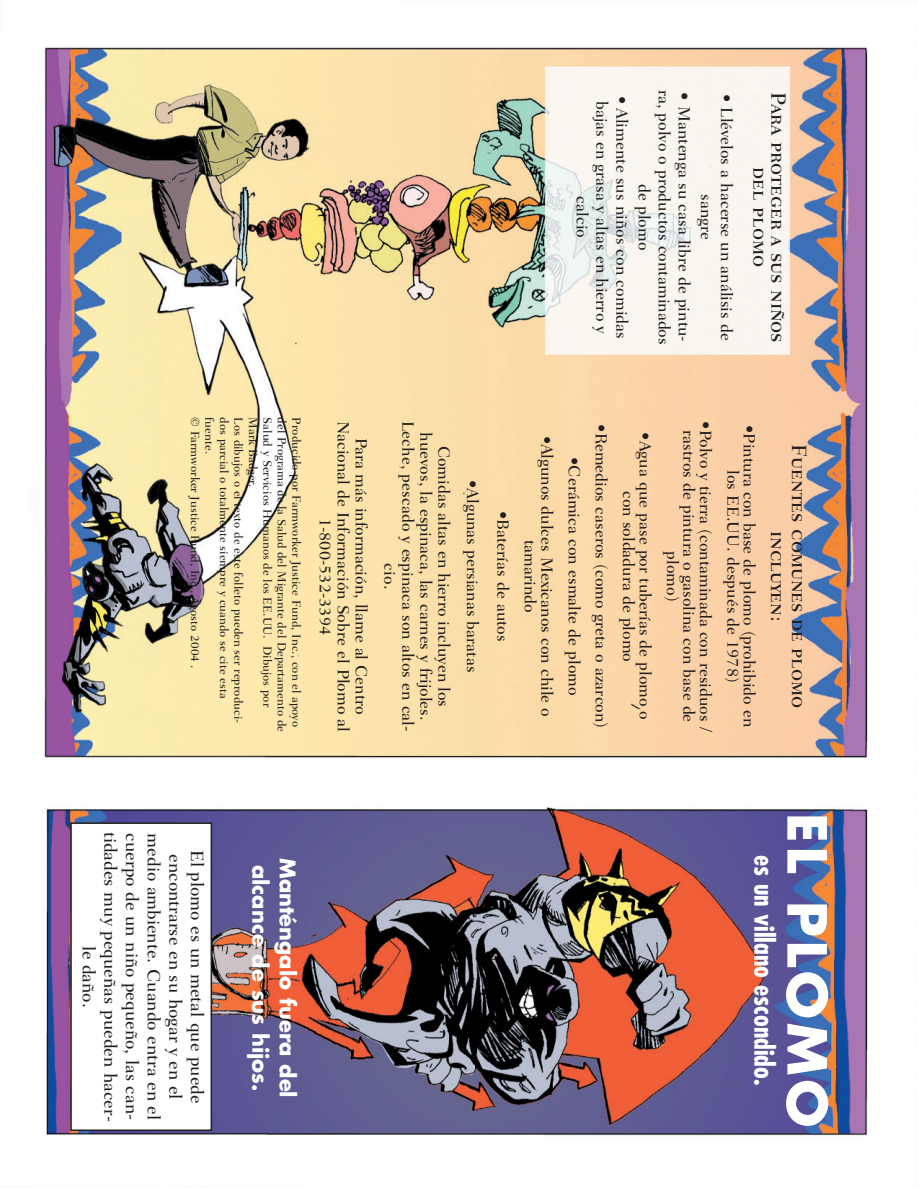
<style>
.page{position:relative;width:918px;height:1188px;background:#fff}
.page>*{position:absolute;margin:0;border:0;box-sizing:border-box;transform-origin:0 0}
.t1{font:700 52.5px "Futura";letter-spacing:.07em;color:#fff}
.t2{font:700 condensed 27px "Futura";color:#fff}
.t3{font:21px/18px "Fairfield LH Medium SC";color:#231f20;text-align:center}
.t4{font:700 21px "Futura";color:#fff}
.t5{font:500 18px/21.8px "Fairfield LH";color:#231f20}
.t6{font:500 16.5px/16.5px "Fairfield LH";color:#231f20;text-align:center}
.t7{font:500 12px "Fairfield LH";color:#231f20}
</style>
<div class="page">
<img style="left:44px;top:46px;width:824px;height:1090px">
<div style="left:71px;top:823px;width:140px;height:307px;background:#fff"></div>
<div style="left:70px;top:822px;width:142px;height:309px;border:2px solid #231f20"></div>
<p class="t6" style="left:671px;top:90px;width:257px;rotate:90deg">ra, polvo o productos contaminados</p>
<p class="t6" style="left:691px;top:92px;width:251px;rotate:90deg">• Mantenga su casa libre de pintu-</p>
<p class="t6" style="left:735px;top:94px;width:248px;line-height:19.8px;rotate:90deg">• Llévelos a hacerse un análisis de sangre</p>
<p class="t6" style="left:630px;top:96px;width:244px;line-height:19.8px;rotate:90deg">• Alimente sus niños con comidas bajas en grasa y altas en hierro y calcio</p>
<p class="t6" style="left:651px;top:184px;width:68px;rotate:90deg">de plomo</p>
<p class="t3" style="left:788px;top:92px;width:252px;rotate:90deg">Para proteger a sus niños del plomo</p>
<p class="t7" style="left:200px;top:417px;width:253px;rotate:90deg">© Farmworker Justice Fund, Inc., Agosto 2004 .</p>
<p class="t7" style="left:215px;top:417px;width:38px;rotate:90deg">fuente.</p>
<p class="t7" style="left:229px;top:417px;width:283px;rotate:90deg">dos parcial o totalmente siempre y cuando se cite esta</p>
<p class="t7" style="left:244px;top:417px;width:307px;rotate:90deg">Los dibujos o el texto de este folleto pueden ser reproduci-</p>
<p class="t7" style="left:258px;top:417px;width:72px;rotate:90deg">Mark Badger.</p>
<p class="t7" style="left:272px;top:417px;width:291px;rotate:90deg">Salud y Servicios Humanos de los EE.UU. Dibujos por</p>
<p class="t7" style="left:287px;top:417px;width:316px;rotate:90deg">del Programa de la Salud del Migrante del Departamento de</p>
<p class="t7" style="left:301px;top:417px;width:311px;rotate:90deg">Producido por Farmworker Justice Fund, Inc., con el apoyo</p>
<p class="t6" style="left:369px;top:421px;width:313px;line-height:18px;rotate:90deg">Para más información, llame al Centro<br>Nacional de Información Sobre el Plomo al<br>1-800-532-3394</p>
<p class="t6" style="left:434px;top:421px;width:312px;line-height:18px;rotate:90deg">huevos, la espinaca, las carnes y frijoles.<br>Leche, pescado y espinaca son altos en cal&shy;cio.</p>
<p class="t6" style="left:486px;top:446px;width:263px;line-height:28.8px;rotate:90deg">•Algunas persianas baratas<br>Comidas altas en hierro incluyen los</p>
<p class="t6" style="left:510px;top:511px;width:133px;rotate:90deg">•Baterías de autos</p>
<p class="t6" style="left:554px;top:436px;width:283px;rotate:90deg">•Algunos dulces Mexicanos con chile o tamarindo</p>
<p class="t6" style="left:581px;top:457px;width:240px;rotate:90deg">•Cerámica con esmalte de plomo</p>
<p class="t6" style="left:608px;top:424px;width:306px;rotate:90deg">•Remedios caseros (como greta o azarcon)</p>
<p class="t6" style="left:652px;top:432px;width:289px;rotate:90deg">•Agua que pase por tuberías de plomo o con soldadura de plomo</p>
<p class="t6" style="left:712px;top:421px;width:311px;rotate:90deg">•Polvo y tierra (contaminada con residuos / rastros de pintura o gasolina con base de plomo)</p>
<p class="t6" style="left:756px;top:425px;width:304px;rotate:90deg">•Pintura con base de plomo (prohibido en los EE.UU. después de 1978)</p>
<p class="t3" style="left:810px;top:444px;width:265px;line-height:21px;rotate:90deg">Fuentes comunes de plomo incluyen:</p>
<p class="t5" style="left:120px;top:832px;width:291px;rotate:90deg">tidades muy pequeñas pueden hacer-</p>
<p class="t5" style="left:141px;top:833px;width:288px;rotate:90deg">cuerpo de un niño pequeño, las can-</p>
<p class="t5" style="left:163px;top:833px;width:288px;rotate:90deg">medio ambiente. Cuando entra en el</p>
<p class="t5" style="left:206px;top:850px;width:255px;rotate:90deg">El plomo es un metal que puede encontrarse en su hogar y en el</p>
<p class="t5" style="left:98px;top:946px;width:64px;rotate:90deg">le daño.</p>
<p class="t4" style="left:297px;top:858px;width:241px;rotate:90deg">Manténgalo fuera del</p>
<h2 class="t2" style="left:776px;top:855px;width:232px;rotate:90deg">es un villano escondido.</h2>
<p class="t4" style="left:270px;top:865px;width:228px;rotate:90deg">alcance de sus hijos.</p>
<h1 class="t1" style="left:831px;top:813px;width:316px;rotate:90deg">EL PLOMO</h1>
</div>
